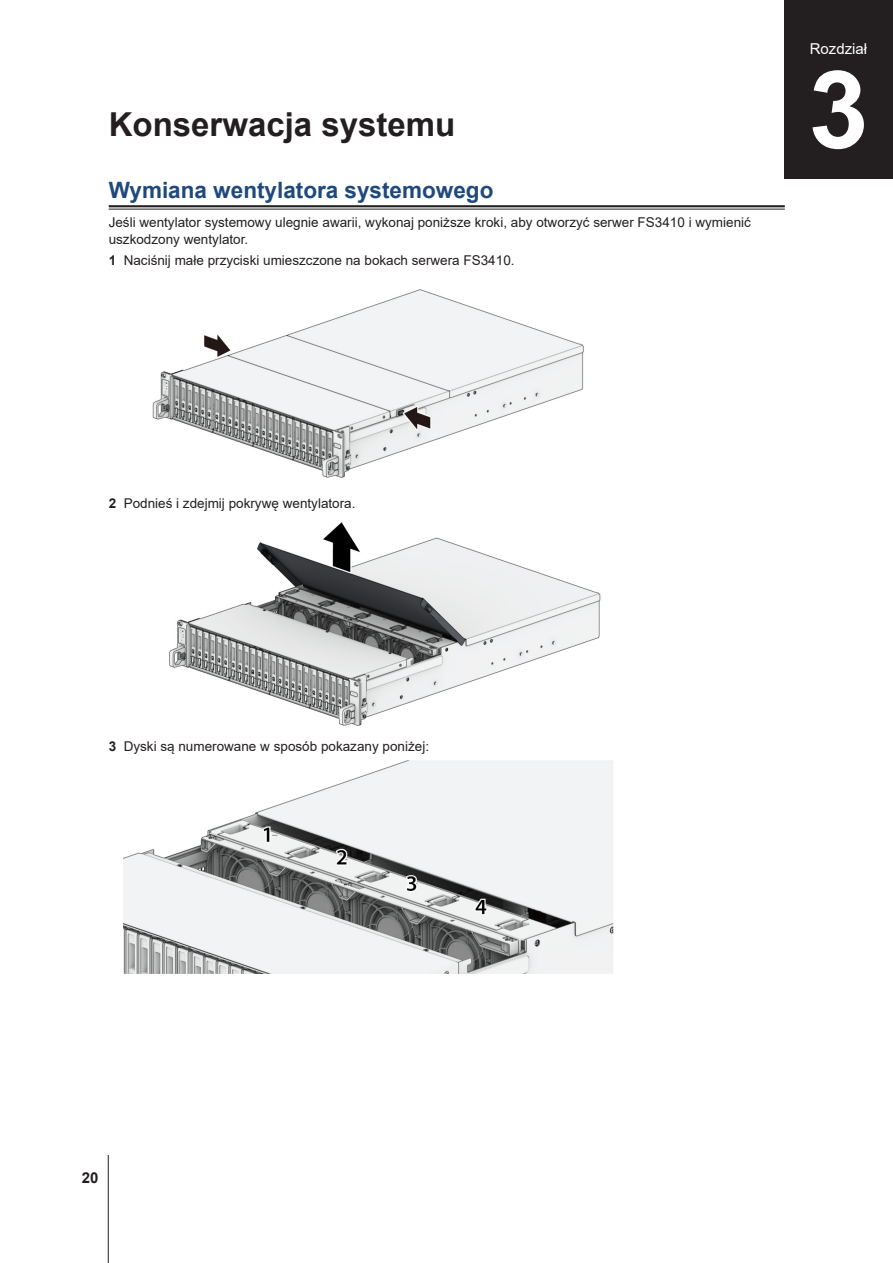
<style>
.page{position:relative;width:893px;height:1263px;background:#fff}
.page>*{position:absolute;margin:0;border:0;box-sizing:border-box;transform-origin:0 0}
.ChapterNum{font:700 108px "Arial";color:#fff}
.H1-ChapterTitle{font:700 33px "Arial";color:#231f20}
.H2-underline{font:700 22.5px "Arial";color:#1f497d}
.Chapter-center{font:15px "Arial";color:#fff}
.t1{font:700 15px "Arial";color:#231f20}
.Body-sidebar{font:13.5px/16.5px "Arial";color:#231f20}
.s1{font-weight:700}
</style>
<div class="page">
<hr style="left:108px;top:1155px;width:1px;height:108px;background:#231f20">
<hr style="left:109px;top:205px;width:676px;height:2px;background:#231f20">
<hr style="left:109px;top:209px;width:676px;height:1px;background:#231f20">
<img style="left:152px;top:289px;width:432px;height:189px">
<img style="left:169px;top:522px;width:432px;height:204px">
<img style="left:124px;top:761px;width:490px;height:212px">
<div style="left:784px;top:0;width:109px;height:178px;background:#231f20"></div>
<p class="H1-ChapterTitle" style="left:109px;top:101px;width:348px">Konserwacja systemu</p>
<p class="H2-underline" style="left:109px;top:174px;width:386px">Wymiana wentylatora systemowego</p>
<p class="Body-sidebar" style="left:109px;top:214px;width:644px">Jeśli wentylator systemowy ulegnie awarii, wykonaj poniższe kroki, aby otworzyć serwer FS3410 i wymienić uszkodzony wentylator.</p>
<p class="Body-sidebar" style="left:109px;top:252px;width:407px"><span class="s1">1</span> Naciśnij małe przyciski umieszczone na bokach serwera FS3410.</p>
<p class="Chapter-center" style="left:810px;top:38px;width:59px">Rozdział</p>
<p class="ChapterNum" style="left:808px;top:34px;width:62px">3</p>
<p class="Body-sidebar" style="left:109px;top:495px;width:248px"><span class="s1">2</span> Podnieś i zdejmij pokrywę wentylatora.</p>
<p class="Body-sidebar" style="left:109px;top:738px;width:322px"><span class="s1">3</span> Dyski są numerowane w sposób pokazany poniżej:</p>
<p class="t1" style="left:82px;top:1167px;width:18px">20</p>
</div>
